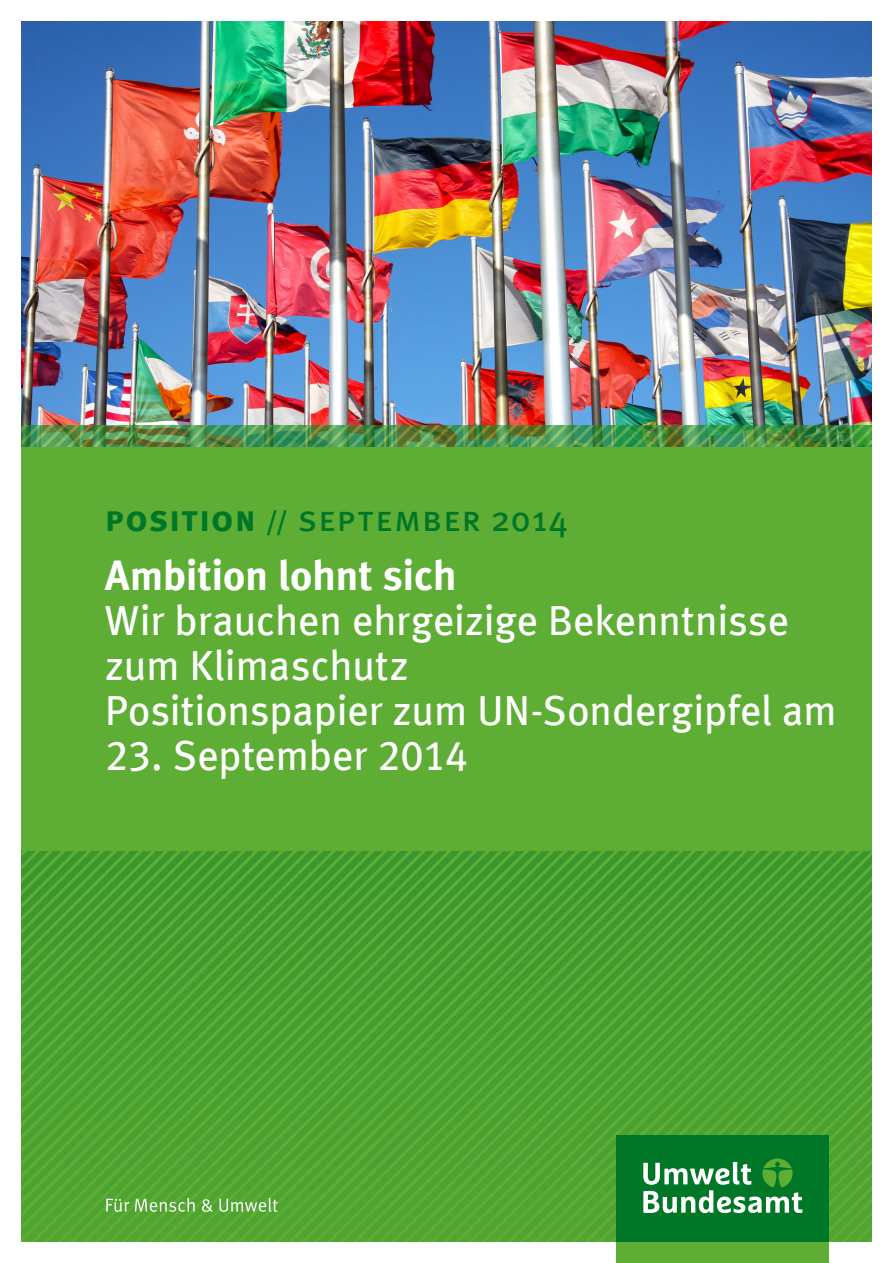
<style>
.page{position:relative;width:893px;height:1263px;background:#fff}
.page>*{position:absolute;margin:0;border:0;box-sizing:border-box;transform-origin:0 0}
.t1{font:42px/45px "Meta Offc Norm";letter-spacing:-.015em;color:#fff}
.t2{font:700 42px "Meta Offc";letter-spacing:-.015em;color:#fff}
.t3{font:36px "Meta Sc Offc Norm";letter-spacing:.015em;color:#007627}
.s1{font-family:"Meta Sc Offc";font-weight:700}
.s2{font-family:"Meta Sc Offc";font-weight:700;font-size:27px}
</style>
<div class="page">
<img style="left:21px;top:21px;width:851px;height:404px">
<svg style="left:283px;top:850px;width:13px;height:392px;background:#4da231"></svg>
<svg style="left:296px;top:850px;width:13px;height:392px;background:#4da231"></svg>
<svg style="left:309px;top:850px;width:13px;height:392px;background:#4da231"></svg>
<svg style="left:322px;top:850px;width:13px;height:392px;background:#4da231"></svg>
<svg style="left:335px;top:850px;width:13px;height:392px;background:#4da231"></svg>
<svg style="left:348px;top:850px;width:13px;height:392px;background:#4da231"></svg>
<svg style="left:361px;top:850px;width:12px;height:392px;background:#4da231"></svg>
<svg style="left:373px;top:850px;width:13px;height:392px;background:#4da231"></svg>
<svg style="left:386px;top:850px;width:13px;height:392px;background:#4da231"></svg>
<svg style="left:399px;top:850px;width:13px;height:392px;background:#4da231"></svg>
<svg style="left:412px;top:850px;width:13px;height:392px;background:#4da231"></svg>
<svg style="left:425px;top:850px;width:13px;height:392px;background:#4da231"></svg>
<svg style="left:438px;top:850px;width:13px;height:392px;background:#4da231"></svg>
<svg style="left:451px;top:850px;width:12px;height:392px;background:#4da231"></svg>
<svg style="left:463px;top:850px;width:13px;height:392px;background:#4da231"></svg>
<svg style="left:476px;top:850px;width:13px;height:392px;background:#4da231"></svg>
<svg style="left:489px;top:850px;width:13px;height:392px;background:#4da231"></svg>
<svg style="left:502px;top:850px;width:13px;height:392px;background:#4da231"></svg>
<svg style="left:515px;top:850px;width:13px;height:392px;background:#4da231"></svg>
<svg style="left:528px;top:850px;width:13px;height:392px;background:#4da231"></svg>
<svg style="left:541px;top:850px;width:13px;height:392px;background:#4da231"></svg>
<svg style="left:554px;top:850px;width:12px;height:392px;background:#4da231"></svg>
<svg style="left:566px;top:850px;width:13px;height:392px;background:#4da231"></svg>
<svg style="left:579px;top:850px;width:13px;height:392px;background:#4da231"></svg>
<svg style="left:592px;top:850px;width:13px;height:392px;background:#4da231"></svg>
<svg style="left:605px;top:850px;width:13px;height:392px;background:#4ba131"></svg>
<svg style="left:618px;top:850px;width:13px;height:285px;background:#4ba131"></svg>
<svg style="left:631px;top:850px;width:13px;height:285px;background:#4ba131"></svg>
<svg style="left:644px;top:850px;width:12px;height:285px;background:#4ba131"></svg>
<svg style="left:656px;top:850px;width:13px;height:285px;background:#4ba131"></svg>
<svg style="left:669px;top:850px;width:13px;height:285px;background:#4ba131"></svg>
<svg style="left:682px;top:850px;width:13px;height:285px;background:#4ba131"></svg>
<svg style="left:695px;top:850px;width:13px;height:285px;background:#4ba131"></svg>
<svg style="left:708px;top:850px;width:164px;height:392px;background:#4ba131"></svg>
<img style="left:21px;top:425px;width:851px;height:21px">
<svg style="left:21px;top:850px;width:257px;height:392px;background:#4ea333"></svg>
<div style="left:21px;top:446px;width:851px;height:404px;background:#5ead35"></div>
<div style="left:617px;top:1242px;width:212px;height:21px;background:#5ead35"></div>
<div style="left:617px;top:1135px;width:212px;height:107px;background:#007627"></div>
<svg style="left:643px;top:1158px;width:159px;height:55px"></svg>
<p class="t3" style="left:105px;top:497px;width:465px"><span class="s1">position</span> <span class="s2">//</span> september 2014</p>
<p class="t2" style="left:105px;top:551px;width:353px">Ambition lohnt sich</p>
<p class="t1" style="left:105px;top:599px;width:686px">Wir brauchen ehrgeizige Bekenntnisse zum Klimaschutz</p>
<p class="t1" style="left:105px;top:689px;width:733px">Positionspapier zum UN-Sondergipfel am</p>
<p class="t1" style="left:105px;top:734px;width:365px">23. September 2014</p>
</div>
